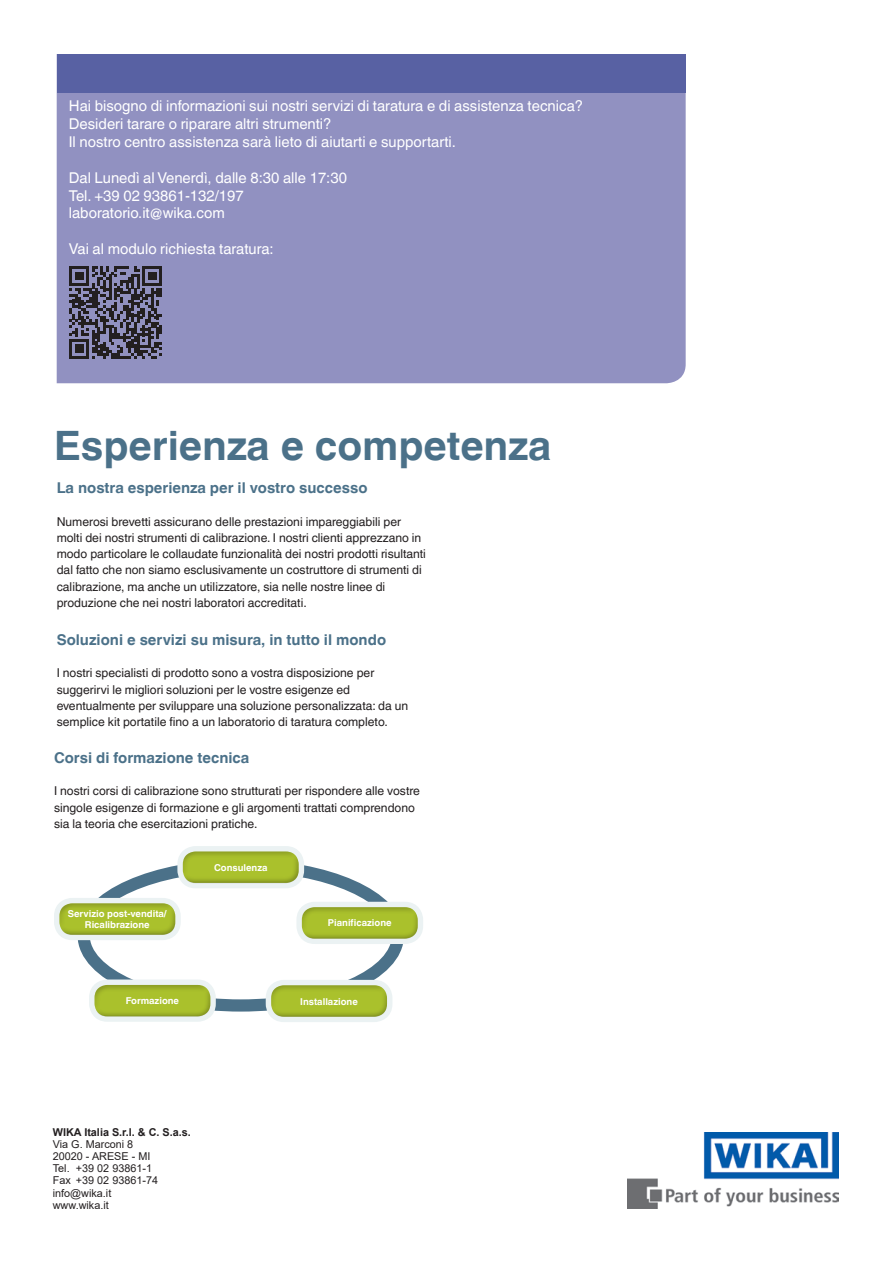
<style>
.page{position:relative;width:893px;height:1263px;background:#fff}
.page>*{position:absolute;margin:0;border:0;box-sizing:border-box;transform-origin:0 0}
.t1{font:700 40.5px "Helvetica World";color:#4b7189}
.t2{font:14.85px/17.9px "Helvetica World";color:#fff}
.t3{font:700 14.85px "Helvetica World";color:#4b7189}
.t4{font:12.15px/16.2px "Helvetica World";color:#231f20}
.t5{font:10.8px/12.1px "Arial";color:#231f20}
.t6{font:700 10.8px "Arial";color:#231f20}
.t7{font:700 9.45px/11.4px "Helvetica World";color:#fff;text-align:center}
</style>
<div class="page">
<img style="left:628px;top:1132px;width:211px;height:76px">
<div style="left:57px;top:92px;width:629px;height:291px;background:#9191c1"></div>
<div style="left:57px;top:54px;width:629px;height:38px;background:#5861a3"></div>
<svg style="left:69px;top:266px;width:93px;height:93px;background:#555269"></svg>
<div style="left:78px;top:859px;width:326px;height:152px;border:12px solid #4b7189;border-radius:50%"></div>
<div style="left:177px;top:846px;width:127px;height:42px;border:5px solid #ebf2f3;border-radius:16px"></div>
<div style="left:183px;top:850px;width:117px;height:30px;background:#231f20;opacity:.3"></div>
<div style="left:183px;top:852px;width:117px;height:32px;background:#231f20;opacity:.3"></div>
<div style="left:296px;top:902px;width:127px;height:42px;border:5px solid #ebf2f3;border-radius:16px"></div>
<div style="left:302px;top:906px;width:117px;height:29px;background:#231f20;opacity:.3"></div>
<div style="left:302px;top:908px;width:117px;height:32px;background:#231f20;opacity:.3"></div>
<div style="left:54px;top:898px;width:127px;height:42px;border:5px solid #ebf2f3;border-radius:16px"></div>
<div style="left:59px;top:902px;width:117px;height:29px;background:#231f20;opacity:.3"></div>
<div style="left:59px;top:904px;width:117px;height:32px;background:#231f20;opacity:.3"></div>
<div style="left:266px;top:980px;width:126px;height:42px;border:5px solid #ebf2f3;border-radius:16px"></div>
<div style="left:271px;top:984px;width:117px;height:29px;background:#231f20;opacity:.3"></div>
<div style="left:271px;top:986px;width:117px;height:32px;background:#231f20;opacity:.3"></div>
<div style="left:89px;top:979px;width:127px;height:43px;border:5px solid #ebf2f3;border-radius:16px"></div>
<div style="left:94px;top:983px;width:117px;height:30px;background:#231f20;opacity:.3"></div>
<div style="left:94px;top:985px;width:117px;height:32px;background:#231f20;opacity:.3"></div>
<p class="t2" style="left:69px;top:97px;width:516px">Hai bisogno di informazioni sui nostri servizi di taratura e di assistenza tecnica?<br>Desideri tarare o riparare altri strumenti?<br>Il nostro centro assistenza sarà lieto di aiutarti e supportarti.</p>
<p class="t2" style="left:69px;top:169px;width:280px">Dal Lunedì al Venerdì, dalle 8:30 alle 17:30<br>Tel. +39 02 93861-132/197 laboratorio.it@wika.com</p>
<p class="t2" style="left:69px;top:240px;width:206px">Vai al modulo richiesta taratura:</p>
<h1 class="t1" style="left:54px;top:422px;width:499px">Esperienza e competenza</h1>
<p class="t3" style="left:57px;top:479px;width:312px">La nostra esperienza per il vostro successo</p>
<p class="t4" style="left:57px;top:513px;width:371px">Numerosi brevetti assicurano delle prestazioni impareggiabili per molti dei nostri strumenti di calibrazione. I nostri clienti apprezzano in modo particolare le collaudate funzionalità dei nostri prodotti risultanti dal fatto che non siamo esclusivamente un costruttore di strumenti di calibrazione, ma anche un utilizzatore, sia nelle nostre linee di produzione che nei nostri laboratori accreditati.</p>
<p class="t3" style="left:57px;top:631px;width:331px">Soluzioni e servizi su misura, in tutto il mondo</p>
<p class="t4" style="left:57px;top:665px;width:353px">I nostri specialisti di prodotto sono a vostra disposizione per suggerirvi le migliori soluzioni per le vostre esigenze ed eventualmente per sviluppare una soluzione personalizzata: da un semplice kit portatile fino a un laboratorio di taratura completo.</p>
<p class="t3" style="left:54px;top:749px;width:197px">Corsi di formazione tecnica</p>
<p class="t4" style="left:54px;top:783px;width:367px">I nostri corsi di calibrazione sono strutturati per rispondere alle vostre singole esigenze di formazione e gli argomenti trattati comprendono sia la teoria che esercitazioni pratiche.</p>
<p class="t7" style="left:214px;top:862px;width:55px">Consulenza</p>
<p class="t7" style="left:68px;top:908px;width:101px">Servizio post-vendita/<br>Ricalibrazione</p>
<p class="t7" style="left:328px;top:917px;width:65px">Pianificazione</p>
<p class="t7" style="left:126px;top:995px;width:55px">Formazione</p>
<p class="t7" style="left:300px;top:995px;width:59px">Installazione</p>
<p class="t6" style="left:53px;top:1124px;width:140px">WIKA Italia S.r.l. &amp; C. S.a.s.</p>
<p class="t5" style="left:53px;top:1138px;width:107px">Via G. Marconi 8<br>20020 - ARESE - MI<br>Tel. +39 02 93861-1<br>Fax +39 02 93861-74 info@wika.it www.wika.it</p>
</div>
